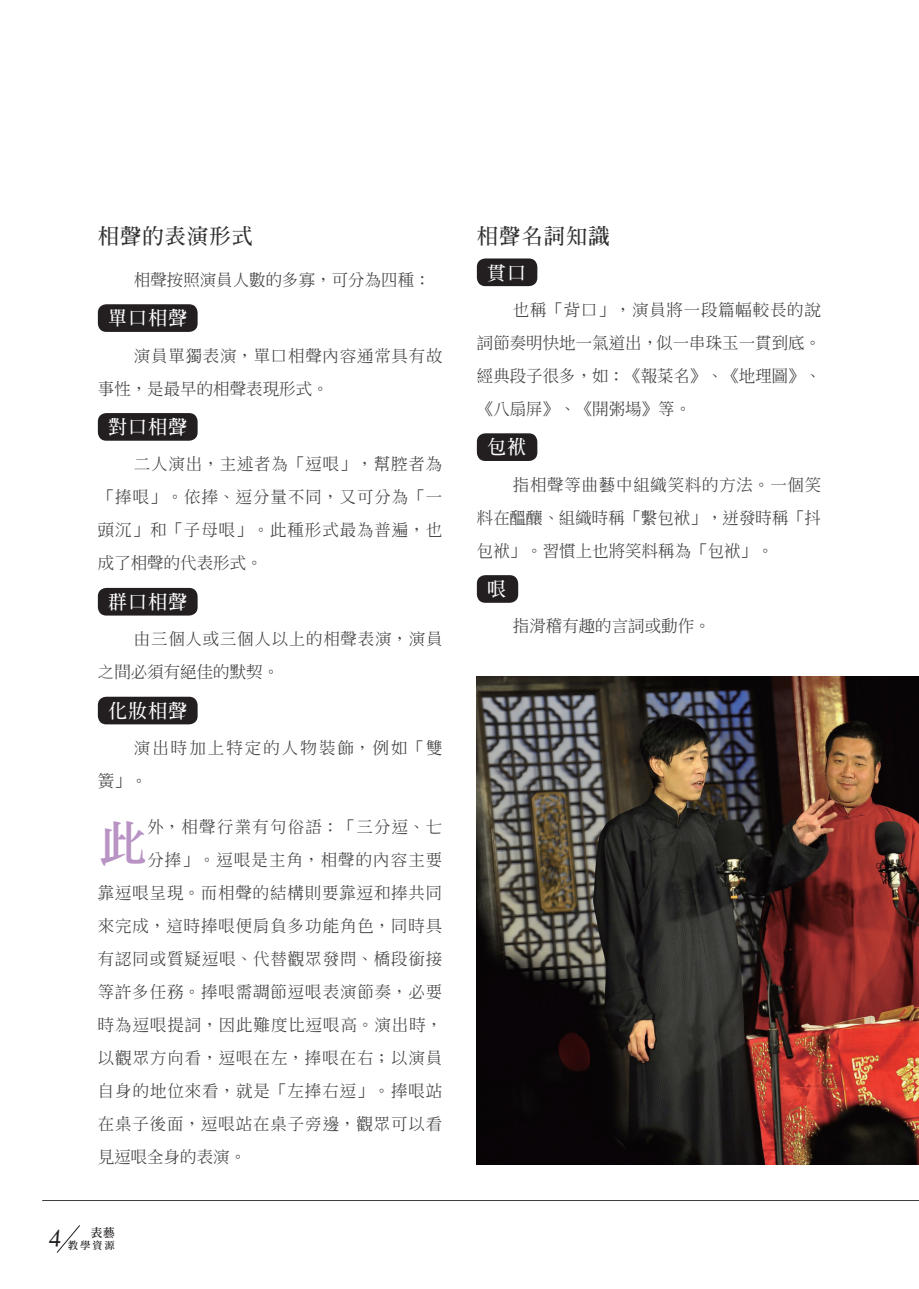
<style>
.page{position:relative;width:919px;height:1289px;background:#fff}
.page>*{position:absolute;margin:0;border:0;box-sizing:border-box;transform-origin:0 0}
.t1{font:49.5px "DF Li Song W5 WINP BF";color:#b893c4}
.t2{font:38.85px "Arabic Typesetting";color:#231f20;scale:.9 1}
.t3{font:700 21.3px "AR Ming B5";letter-spacing:.05em;color:#312f30}
.t4{font:700 19.2px "AR Ming B5";letter-spacing:.05em;color:#fff}
.t5{font:500 16.5px/33px "AR Std Song B5";letter-spacing:.05em;color:#3e3e3f;text-align:justify}
.t6{font:500 16.5px "AR Std Song B5";color:#3e3e3f}
.t7{font:500 16.5px/33px "AR Std Song B5";letter-spacing:.125em;color:#3e3e3f}
.t8{font:500 16.5px "AR Std Song B5";letter-spacing:.075em;color:#3e3e3f}
.t9{font:12.15px "DF Li Song Std W5";color:#231f20}
.t10{font:10.5px "DF Li Song Std W5";color:#231f20}
</style>
<div class="page">
<svg style="left:57px;top:1225px;width:23px;height:27px"></svg>
<hr style="left:43px;top:1200px;width:875px;height:1px;background:#3e3e3f">
<img style="left:477px;top:676px;width:441px;height:488px">
<div style="left:98px;top:304px;width:100px;height:28px;background:#231f20;border-radius:9px"></div>
<div style="left:98px;top:413px;width:100px;height:28px;background:#231f20;border-radius:9px"></div>
<div style="left:98px;top:588px;width:100px;height:27px;background:#231f20;border-radius:9px"></div>
<div style="left:98px;top:696px;width:100px;height:28px;background:#231f20;border-radius:9px"></div>
<div style="left:477px;top:258px;width:60px;height:28px;background:#231f20;border-radius:9px"></div>
<div style="left:477px;top:433px;width:60px;height:28px;background:#231f20;border-radius:9px"></div>
<div style="left:477px;top:575px;width:41px;height:28px;background:#231f20;border-radius:9px"></div>
<p class="t3" style="left:98px;top:225px;width:157px">相聲的表演形式</p>
<p class="t6" style="left:134px;top:271px;width:298px">相聲按照演員人數的多寡，可分為四種：</p>
<p class="t4" style="left:108px;top:308px;width:81px">單口相聲</p>
<p class="t5" style="left:98px;top:339px;width:346px;text-indent:36px">演員單獨表演，單口相聲內容通常具有故事性，是最早的相聲表現形式。</p>
<p class="t4" style="left:108px;top:417px;width:81px">對口相聲</p>
<p class="t5" style="left:98px;top:447px;width:346px;text-indent:36px">二人演出，主述者為「逗哏」，幫腔者為「捧哏」。依捧、逗分量不同，又可分為「一頭沉」和「子母哏」。此種形式最為普遍，也成了相聲的代表形式。</p>
<p class="t4" style="left:108px;top:592px;width:81px">群口相聲</p>
<p class="t5" style="left:98px;top:622px;width:346px;text-indent:36px">由三個人或三個人以上的相聲表演，演員之間必須有絕佳的默契。</p>
<p class="t4" style="left:108px;top:701px;width:81px">化妝相聲</p>
<p class="t7" style="left:98px;top:731px;width:346px;text-indent:36px">演出時加上特定的人物裝飾，例如「雙簧」。</p>
<h1 class="t1" style="left:98px;top:818px;width:51px">此</h1>
<p class="t8" style="left:147px;top:818px;width:296px">外，相聲行業有句俗語：「三分逗、七</p>
<p class="t5" style="left:147px;top:843px;width:296px">分捧」。逗哏是主角，相聲的內容主要</p>
<p class="t5" style="left:98px;top:876px;width:346px">靠逗哏呈現。而相聲的結構則要靠逗和捧共同</p>
<p class="t5" style="left:98px;top:909px;width:346px">來完成，這時捧哏便肩負多功能角色，同時具</p>
<p class="t5" style="left:98px;top:942px;width:346px">有認同或質疑逗哏、代替觀眾發問、橋段銜接</p>
<p class="t5" style="left:98px;top:975px;width:346px">等許多任務。捧哏需調節逗哏表演節奏，必要</p>
<p class="t5" style="left:98px;top:1008px;width:346px">時為逗哏提詞，因此難度比逗哏高。演出時，</p>
<p class="t5" style="left:98px;top:1041px;width:346px">以觀眾方向看，逗哏在左，捧哏在右；以演員</p>
<p class="t5" style="left:98px;top:1074px;width:346px">自身的地位來看，就是「左捧右逗」。捧哏站</p>
<p class="t5" style="left:98px;top:1107px;width:346px">在桌子後面，逗哏站在桌子旁邊，觀眾可以看</p>
<p class="t6" style="left:98px;top:1148px;width:150px">見逗哏全身的表演。</p>
<p class="t9" style="left:90px;top:1225px;width:26px">表藝</p>
<h2 class="t2" style="left:49px;top:1217px;width:19px">4</h2>
<p class="t10" style="left:68px;top:1239px;width:49px">教學資源</p>
<p class="t3" style="left:477px;top:225px;width:134px">相聲名詞知識</p>
<p class="t4" style="left:487px;top:263px;width:41px">貫口</p>
<p class="t5" style="left:477px;top:293px;width:346px;text-indent:36px">也稱「背口」，演員將一段篇幅較長的說詞節奏明快地一氣道出，似一串珠玉一貫到底。經典段子很多，如：《報菜名》、《地理圖》、《八扇屏》、《開粥場》等。</p>
<p class="t4" style="left:487px;top:437px;width:41px">包袱</p>
<p class="t5" style="left:477px;top:468px;width:346px;text-indent:36px">指相聲等曲藝中組織笑料的方法。一個笑料在醞釀、組織時稱「繫包袱」，迸發時稱「抖包袱」。習慣上也將笑料稱為「包袱」。</p>
<p class="t4" style="left:487px;top:579px;width:21px">哏</p>
<p class="t6" style="left:513px;top:618px;width:199px">指滑稽有趣的言詞或動作。</p>
</div>
